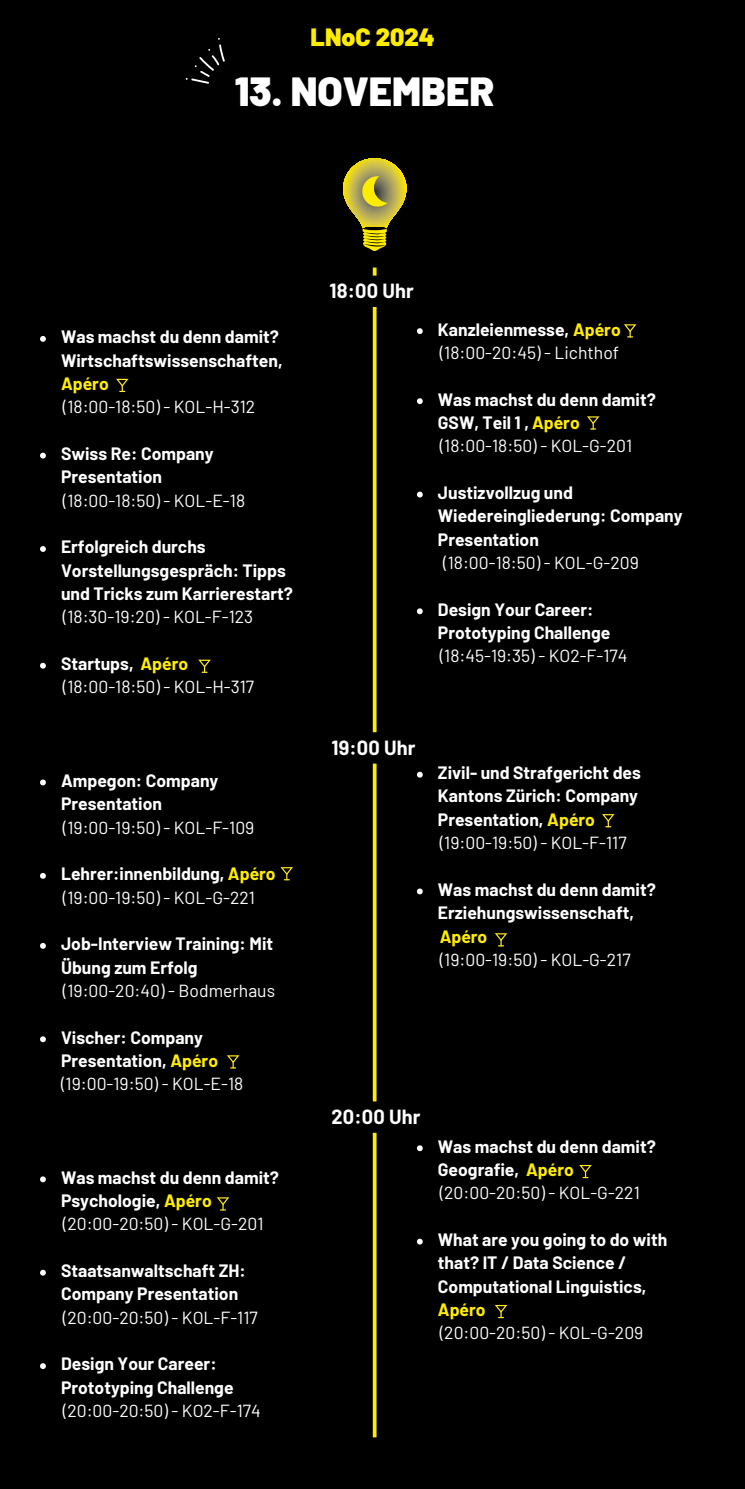
<style>
.page{position:relative;width:745px;height:1489px;background:#fff}
.page>*{position:absolute;margin:0;border:0;box-sizing:border-box;transform-origin:0 0}
.t1{font:900 40.5px "Barlow";color:#fff}
.t2{font:900 25px "Barlow";color:#ffed00}
.t3{font:700 20px "Barlow";letter-spacing:.005em;color:#fff}
.t4{font:700 17.5px/23.2px "Barlow";color:#fff}
.t5{font:17.5px/23.2px "Barlow";color:#fff}
.t6{font:700 17.5px "Barlow";color:#ffed00}
.s1{font-weight:700}
.s2{font-weight:700;color:#ffed00}
.s3{color:#ffed00}
.s4{font-weight:400}
</style>
<div class="page">
<div style="left:0;top:0;width:744px;height:1488px;background:#000"></div>
<svg style="left:40px;top:336px;width:6px;height:6px"></svg>
<svg style="left:40px;top:452px;width:6px;height:6px"></svg>
<svg style="left:40px;top:546px;width:6px;height:6px"></svg>
<svg style="left:40px;top:662px;width:6px;height:6px"></svg>
<svg style="left:40px;top:779px;width:6px;height:6px"></svg>
<svg style="left:40px;top:873px;width:6px;height:5px"></svg>
<svg style="left:40px;top:943px;width:6px;height:5px"></svg>
<svg style="left:40px;top:1036px;width:6px;height:6px"></svg>
<svg style="left:40px;top:1176px;width:6px;height:6px"></svg>
<svg style="left:40px;top:1269px;width:6px;height:6px"></svg>
<svg style="left:40px;top:1363px;width:6px;height:5px"></svg>
<svg style="left:185px;top:38px;width:40px;height:46px"></svg>
<svg style="left:372px;top:267px;width:4px;height:1170px;fill:#ffed00"></svg>
<svg style="left:372px;top:275px;width:5px;height:32px"></svg>
<svg style="left:372px;top:732px;width:5px;height:31px"></svg>
<svg style="left:372px;top:1101px;width:5px;height:31px"></svg>
<svg style="left:416px;top:328px;width:6px;height:6px"></svg>
<svg style="left:416px;top:398px;width:6px;height:6px"></svg>
<svg style="left:416px;top:491px;width:6px;height:6px"></svg>
<svg style="left:416px;top:608px;width:6px;height:6px"></svg>
<svg style="left:416px;top:771px;width:6px;height:6px"></svg>
<svg style="left:416px;top:888px;width:6px;height:6px"></svg>
<svg style="left:416px;top:1145px;width:6px;height:6px"></svg>
<svg style="left:416px;top:1238px;width:6px;height:6px"></svg>
<svg style="left:116px;top:379px;width:12px;height:13px"></svg>
<svg style="left:624px;top:324px;width:12px;height:13px"></svg>
<svg style="left:587px;top:416px;width:12px;height:13px"></svg>
<svg style="left:198px;top:659px;width:13px;height:14px"></svg>
<svg style="left:280px;top:867px;width:13px;height:13px"></svg>
<svg style="left:227px;top:1055px;width:12px;height:13px"></svg>
<svg style="left:217px;top:1197px;width:12px;height:13px"></svg>
<svg style="left:579px;top:1164px;width:12px;height:14px"></svg>
<svg style="left:495px;top:1304px;width:12px;height:13px"></svg>
<svg style="left:495px;top:933px;width:12px;height:13px"></svg>
<svg style="left:602px;top:814px;width:12px;height:13px"></svg>
<svg style="left:343px;top:158px;width:63px;height:93px"></svg>
<h2 class="t2" style="left:310px;top:18px;width:126px">LNoC 2024</h2>
<h1 class="t1" style="left:234px;top:61px;width:261px">13. NOVEMBER</h1>
<p class="t4" style="left:61px;top:324px;width:223px">Was machst du denn damit?<br>Wirtschaftswissenschaften,</p>
<p class="t6" style="left:61px;top:370px;width:49px">Apéro</p>
<p class="t5" style="left:63px;top:394px;width:194px">(18:00-18:50) - KOL-H-312</p>
<p class="t4" style="left:61px;top:440px;width:154px">Swiss Re: Company<br>Presentation</p>
<p class="t5" style="left:63px;top:487px;width:184px">(18:00-18:50) - KOL-E-18</p>
<p class="t4" style="left:61px;top:534px;width:233px">Erfolgreich durchs<br>Vorstellungsgespräch: Tipps und Tricks zum Karrierestart?</p>
<p class="t5" style="left:63px;top:604px;width:192px">(18:30-19:20) - KOL-F-123</p>
<p class="t5" style="left:61px;top:650px;width:194px"><span class="s1">Startups,</span> <span class="s2">Apéro </span>(18:00-18:50) - KOL-H-317</p>
<p class="t4" style="left:61px;top:767px;width:159px">Ampegon: Company<br>Presentation</p>
<p class="t5" style="left:63px;top:814px;width:193px">(19:00-19:50) - KOL-F-109</p>
<p class="t5" style="left:61px;top:860px;width:216px"><span class="s1">Lehrer:innenbildung,</span> <span class="s2">Apéro </span>(19:00-19:50) - KOL-G-221</p>
<p class="t4" style="left:61px;top:930px;width:213px">Job-Interview Training: Mit<br>Übung zum Erfolg</p>
<p class="t5" style="left:63px;top:977px;width:214px">(19:00-20:40) - Bodmerhaus</p>
<p class="t4" style="left:61px;top:1024px;width:184px">Vischer: Company<br>Presentation, <span class="s3">Apéro </span><span class="s4">(19:00-19:50) - KOL-E-18</span></p>
<p class="t4" style="left:61px;top:1164px;width:219px">Was machst du denn damit?<br>Psychologie, <span class="s3">Apéro </span><span class="s4">(20:00-20:50) - KOL-G-201</span></p>
<p class="t4" style="left:61px;top:1257px;width:186px">Staatsanwaltschaft ZH:<br>Company Presentation</p>
<p class="t5" style="left:63px;top:1304px;width:196px">(20:00-20:50) - KOL-F-117</p>
<p class="t4" style="left:61px;top:1350px;width:174px">Design Your Career:<br>Prototyping Challenge</p>
<p class="t5" style="left:63px;top:1397px;width:199px">(20:00-20:50) - KO2-F-174</p>
<p class="t3" style="left:329px;top:276px;width:86px">18:00 Uhr</p>
<p class="t5" style="left:437px;top:316px;width:184px"><span class="s1">Kanzleienmesse,</span> <span class="s2">Apéro </span>(18:00-20:45) - Lichthof</p>
<p class="t4" style="left:437px;top:386px;width:219px">Was machst du denn damit?<br>GSW, Teil 1 , <span class="s3">Apéro </span><span class="s4">(18:00-18:50) - KOL-G-201</span></p>
<p class="t4" style="left:437px;top:479px;width:246px">Justizvollzug und<br>Wiedereingliederung: Company<br>Presentation</p>
<p class="t5" style="left:443px;top:549px;width:197px">(18:00-18:50) - KOL-G-209</p>
<p class="t4" style="left:437px;top:596px;width:174px">Design Your Career:<br>Prototyping Challenge</p>
<p class="t5" style="left:439px;top:643px;width:189px">(18:45-19:35) - KO2-F-174</p>
<p class="t3" style="left:331px;top:732px;width:85px">19:00 Uhr</p>
<p class="t4" style="left:437px;top:759px;width:204px">Zivil- und Strafgericht des<br>Kantons Zürich: Company<br>Presentation, <span class="s3">Apéro </span><span class="s4">(19:00-19:50) - KOL-F-117</span></p>
<p class="t4" style="left:437px;top:876px;width:219px">Was machst du denn damit?<br>Erziehungswissenschaft,</p>
<p class="t6" style="left:439px;top:923px;width:49px">Apéro</p>
<p class="t5" style="left:439px;top:946px;width:192px">(19:00-19:50) - KOL-G-217</p>
<p class="t3" style="left:331px;top:1101px;width:90px">20:00 Uhr</p>
<p class="t4" style="left:437px;top:1133px;width:219px">Was machst du denn damit?<br>Geografie, <span class="s3">Apéro </span><span class="s4">(20:00-20:50) - KOL-G-221</span></p>
<p class="t4" style="left:437px;top:1226px;width:231px">What are you going to do with that? IT / Data Science /<br>Computational Linguistics,</p>
<p class="t6" style="left:437px;top:1296px;width:49px">Apéro</p>
<p class="t5" style="left:439px;top:1319px;width:205px">(20:00-20:50) - KOL-G-209</p>
</div>
